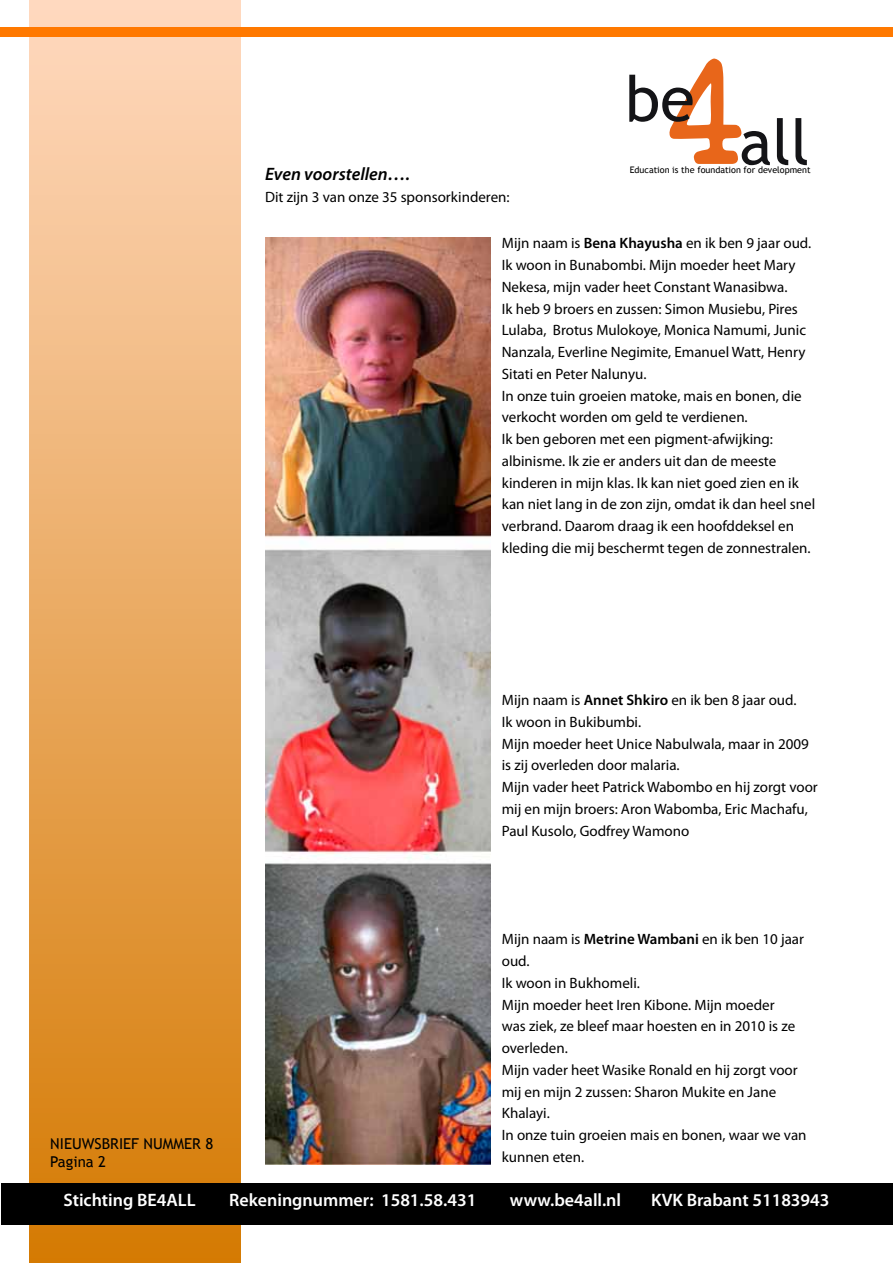
<style>
.page{position:relative;width:893px;height:1263px;background:#fff}
.page>*{position:absolute;margin:0;border:0;box-sizing:border-box;transform-origin:0 0}
.t1{font:63px "Trebuchet MS";color:#141417}
.t2{font:600 18px "Myriad Pro";color:#fff}
.t3{font:italic 600 18px "Myriad Pro";color:#000}
.t4{font:15px/21.8px "Myriad Pro";color:#000}
.t5{font:15px/18px "Trebuchet MS";color:#000}
.t6{font:9px "Trebuchet MS";color:#000}
.s1{font-weight:600}
</style>
<div class="page">
<div style="left:30px;top:0;width:211px;height:1263px;background:linear-gradient(to bottom,#ffdac0,#d37902)"></div>
<div style="left:1px;top:1183px;width:891px;height:41px;background:#000"></div>
<svg style="left:669px;top:58px;width:73px;height:106px"></svg>
<div style="left:0;top:28px;width:893px;height:9px;background:#ff7900"></div>
<img style="left:265px;top:237px;width:225px;height:927px">
<p class="t3" style="left:265px;top:163px;width:147px">Even voorstellen….</p>
<p class="t4" style="left:265px;top:186px;width:246px">Dit zijn 3 van onze 35 sponsorkinderen:</p>
<h1 class="t1" style="left:625px;top:62px;width:71px">be</h1>
<h1 class="t1" style="left:739px;top:105px;width:72px">all</h1>
<p class="t6" style="left:630px;top:165px;width:182px">Education is the foundation for development</p>
<p class="t4" style="left:502px;top:232px;width:315px">Mijn naam is <span class="s1">Bena Khayusha</span> en ik ben 9 jaar oud.<br>Ik woon in Bunabombi. Mijn moeder heet Mary Nekesa, mijn vader heet Constant Wanasibwa.<br>Ik heb 9 broers en zussen: Simon Musiebu, Pires Lulaba, Brotus Mulokoye, Monica Namumi, Junic Nanzala, Everline Negimite, Emanuel Watt, Henry Sitati en Peter Nalunyu.<br>In onze tuin groeien matoke, mais en bonen, die verkocht worden om geld te verdienen.<br>Ik ben geboren met een pigment-afwijking: albinisme. Ik zie er anders uit dan de meeste kinderen in mijn klas. Ik kan niet goed zien en ik kan niet lang in de zon zijn, omdat ik dan heel snel verbrand. Daarom draag ik een hoofddeksel en kleding die mij beschermt tegen de zonnestralen.</p>
<p class="t5" style="left:50px;top:1135px;width:165px">NIEUWSBRIEF NUMMER 8<br>Pagina 2</p>
<p class="t4" style="left:502px;top:689px;width:318px">Mijn naam is <span class="s1">Annet Shkiro</span> en ik ben 8 jaar oud.<br>Ik woon in Bukibumbi.<br>Mijn moeder heet Unice Nabulwala, maar in 2009 is zij overleden door malaria.<br>Mijn vader heet Patrick Wabombo en hij zorgt voor mij en mijn broers: Aron Wabomba, Eric Machafu, Paul Kusolo, Godfrey Wamono</p>
<p class="t4" style="left:502px;top:928px;width:306px">Mijn naam is <span class="s1">Metrine Wambani</span> en ik ben 10 jaar oud.<br>Ik woon in Bukhomeli.<br>Mijn moeder heet Iren Kibone. Mijn moeder<br>was ziek, ze bleef maar hoesten en in 2010 is ze overleden.<br>Mijn vader heet Wasike Ronald en hij zorgt voor mij en mijn 2 zussen: Sharon Mukite en Jane<br>Khalayi.<br>In onze tuin groeien mais en bonen, waar we van kunnen eten.</p>
<p class="t2" style="left:63px;top:1189px;width:134px">Stichting BE4ALL</p>
<p class="t2" style="left:229px;top:1189px;width:249px">Rekeningnummer: 1581.58.431</p>
<p class="t2" style="left:510px;top:1189px;width:113px">www.be4all.nl</p>
<p class="t2" style="left:651px;top:1189px;width:180px">KVK Brabant 51183943</p>
</div>
